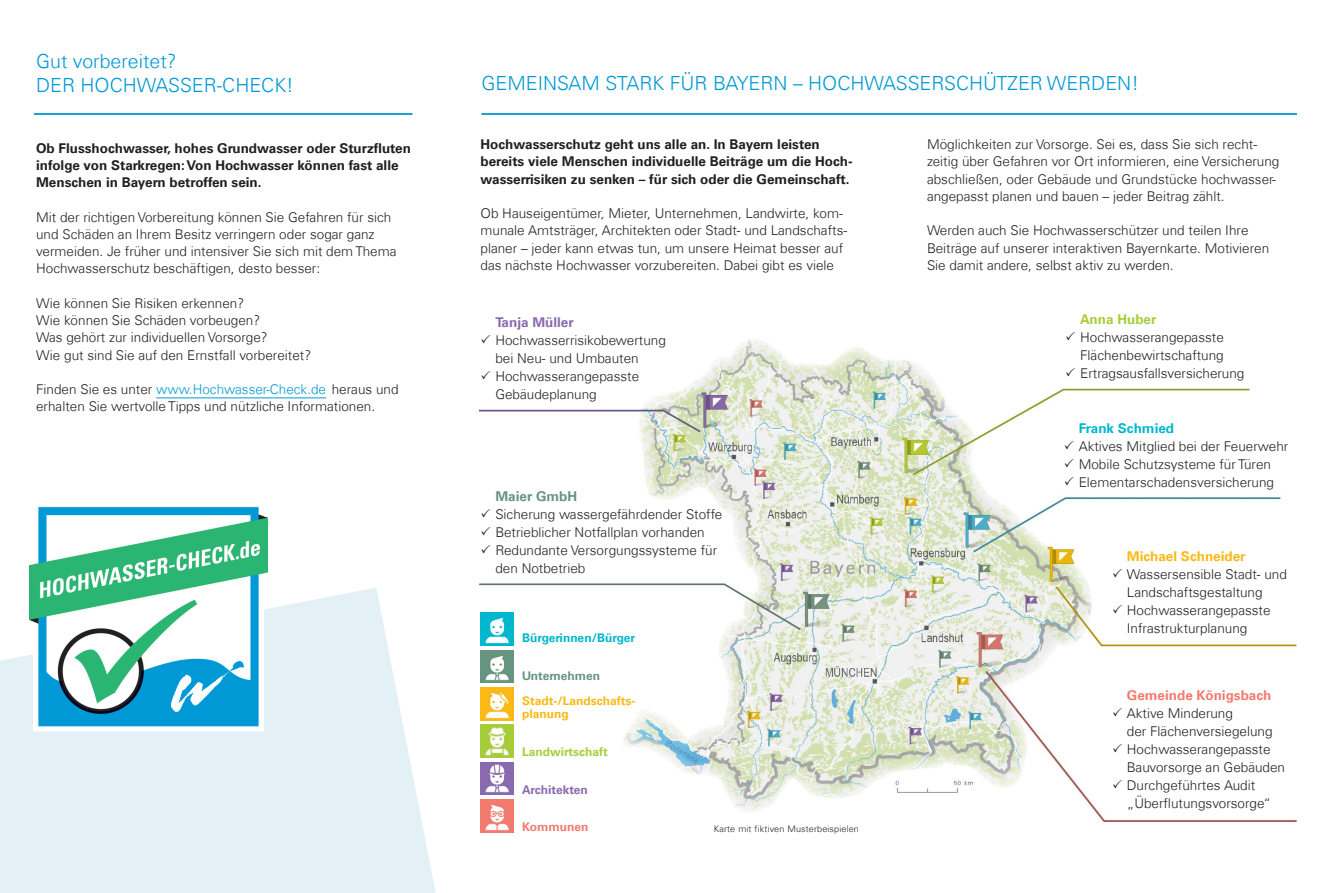
<style>
.page{position:relative;width:1331px;height:893px;background:#fff}
.page>*{position:absolute;margin:0;border:0;box-sizing:border-box;transform-origin:0 0}
.t1{font:300 19.5px "Univers Com 45";color:#0099d5}
.Fließ{font:300 13.5px/17.2px "Univers Com 45";color:#231f20}
.t2{font:700 13.5px/17.2px "Univers Com 65";color:#231f20}
.t3{font:700 13.5px "Univers Com 65";color:#f37a6e}
.t4{font:700 13.5px "Univers Com 65";color:#fcb814}
.t5{font:700 13.5px "Univers Com 65";color:#00b7ce}
.t6{font:700 13.5px "Univers Com 65";color:#8a6aae}
.t7{font:700 13.5px "Univers Com 65";color:#a6ce39}
.t8{font:700 13.5px "Univers Com 65";color:#669482}
.t9{font:700 12px/13.5px "Univers Com 65";color:#fcb814}
.t10{font:700 12px "Univers Com 65";color:#00b7ce}
.t11{font:700 12px "Univers Com 65";color:#a6ce39}
.t12{font:700 12px "Univers Com 65";color:#669482}
.t13{font:700 12px "Univers Com 65";color:#8a6aae}
.t14{font:700 12px "Univers Com 65";color:#f37a6e}
.Impressum_Fließ{font:300 9px "Univers Com 45";letter-spacing:.015em;color:#231f20}
.s1{color:#0099d5}
</style>
<div class="page">
<hr style="left:156px;top:397px;width:170px;height:1px;background:#0099d5">
<hr style="left:481px;top:113px;width:816px;height:2px;background:#0099d5">
<hr style="left:34px;top:113px;width:378px;height:2px;background:#0099d5">
<img style="left:479px;top:340px;width:818px;height:481px">
<svg style="left:0;top:588px;width:436px;height:305px;fill:#e3f0f6"></svg>
<img style="left:481px;top:687px;width:32px;height:33px">
<img style="left:480px;top:725px;width:33px;height:32px">
<img style="left:480px;top:800px;width:33px;height:32px">
<img style="left:480px;top:650px;width:33px;height:33px">
<img style="left:480px;top:613px;width:33px;height:32px">
<img style="left:480px;top:762px;width:33px;height:33px">
<img style="left:29px;top:506px;width:238px;height:226px">
<p class="t1" style="left:36px;top:50px;width:142px">Gut vorbereitet?</p>
<p class="t1" style="left:36px;top:74px;width:259px">DER HOCHWASSER-CHECK!</p>
<p class="t2" style="left:36px;top:139px;width:376px">Ob Flusshochwasser, hohes Grundwasser oder Sturzfluten infolge von Starkregen: Von Hochwasser können fast alle<br>Menschen in Bayern betroffen sein.</p>
<p class="Fließ" style="left:36px;top:208px;width:362px">Mit der richtigen Vorbereitung können Sie Gefahren für sich und Schäden an Ihrem Besitz verringern oder sogar ganz vermeiden. Je früher und intensiver Sie sich mit dem Thema Hochwasserschutz beschäftigen, desto besser:</p>
<p class="Fließ" style="left:36px;top:294px;width:210px">Wie können Sie Risiken erkennen?</p>
<p class="Fließ" style="left:36px;top:312px;width:226px">Wie können Sie Schäden vorbeugen?</p>
<p class="Fließ" style="left:36px;top:329px;width:233px">Was gehört zur individuellen Vorsorge?</p>
<p class="Fließ" style="left:36px;top:346px;width:277px">Wie gut sind Sie auf den Ernstfall vorbereitet?</p>
<p class="Fließ" style="left:36px;top:381px;width:364px">Finden Sie es unter <span class="s1">www.Hochwasser-Check.de</span> heraus und erhalten Sie wertvolle Tipps und nützliche Informationen.</p>
<p class="t1" style="left:481px;top:71px;width:659px">GEMEINSAM STARK FÜR BAYERN – HOCHWASSERSCHÜTZER WERDEN!</p>
<p class="t2" style="left:480px;top:136px;width:373px">Hochwasserschutz geht uns alle an. In Bayern leisten bereits viele Menschen individuelle Beiträge um die Hoch&shy;wasserrisiken zu senken – für sich oder die Gemeinschaft.</p>
<p class="Fließ" style="left:480px;top:205px;width:368px">Ob Hauseigentümer, Mieter, Unternehmen, Landwirte, kom&shy;munale Amtsträger, Architekten oder Stadt- und Landschafts&shy;planer – jeder kann etwas tun, um unsere Heimat besser auf das nächste Hochwasser vorzubereiten. Dabei gibt es viele</p>
<p class="t6" style="left:495px;top:315px;width:80px">Tanja Müller</p>
<p class="Fließ" style="left:495px;top:332px;width:172px;line-height:18px;text-indent:-15px">✓ Hochwasserrisikobewertung bei Neu- und Umbauten</p>
<p class="Fließ" style="left:495px;top:368px;width:145px;line-height:18px;text-indent:-15px">✓ Hochwasserangepasste<br>Gebäudeplanung</p>
<p class="t8" style="left:495px;top:488px;width:83px">Maier GmbH</p>
<p class="Fließ" style="left:480px;top:506px;width:243px">✓ Sicherung wassergefährdender Stoffe</p>
<p class="Fließ" style="left:480px;top:524px;width:226px">✓ Betrieblicher Notfallplan vorhanden</p>
<p class="Fließ" style="left:495px;top:541px;width:223px;line-height:18px;text-indent:-15px">✓ Redundante Versorgungssysteme für den Notbetrieb</p>
<p class="t10" style="left:522px;top:631px;width:115px">Bürgerinnen/Bürger</p>
<p class="t12" style="left:522px;top:668px;width:80px">Unternehmen</p>
<p class="t9" style="left:522px;top:694px;width:115px">Stadt-/Landschafts&shy;planung</p>
<p class="t11" style="left:522px;top:745px;width:87px">Landwirtschaft</p>
<p class="t13" style="left:522px;top:782px;width:67px">Architekten</p>
<p class="t14" style="left:522px;top:820px;width:68px">Kommunen</p>
<p class="Impressum_Fließ" style="left:714px;top:823px;width:147px">Karte mit fiktiven Musterbeispielen</p>
<p class="Fließ" style="left:927px;top:136px;width:354px">Möglichkeiten zur Vorsorge. Sei es, dass Sie sich recht&shy;zeitig über Gefahren vor Ort informieren, eine Versicherung abschließen, oder Gebäude und Grundstücke hochwasser&shy;angepasst planen und bauen – jeder Beitrag zählt.</p>
<p class="Fließ" style="left:927px;top:222px;width:344px">Werden auch Sie Hochwasserschützer und teilen Ihre<br>Beiträge auf unserer interaktiven Bayernkarte. Motivieren<br>Sie damit andere, selbst aktiv zu werden.</p>
<p class="t7" style="left:1080px;top:311px;width:78px">Anna Huber</p>
<p class="Fließ" style="left:1065px;top:328px;width:160px;line-height:18px;text-align:right">✓ Hochwasserangepasste<br>Flächenbewirtschaftung</p>
<p class="Fließ" style="left:1065px;top:364px;width:181px">✓ Ertragsausfallsversicherung</p>
<p class="t5" style="left:1079px;top:420px;width:97px">Frank Schmied</p>
<p class="Fließ" style="left:1064px;top:437px;width:226px">✓ Aktives Mitglied bei der Feuerwehr</p>
<p class="Fließ" style="left:1064px;top:455px;width:209px">✓ Mobile Schutzsysteme für Türen</p>
<p class="Fließ" style="left:1064px;top:473px;width:212px">✓ Elementarschadensversicherung</p>
<p class="t4" style="left:1127px;top:548px;width:120px">Michael Schneider</p>
<p class="Fließ" style="left:1127px;top:565px;width:162px;line-height:18px;text-indent:-15px">✓ Wassersensible Stadt- und<br>Landschaftsgestaltung</p>
<p class="Fließ" style="left:1127px;top:601px;width:145px;line-height:18px;text-indent:-15px">✓ Hochwasserangepasste<br>Infrastrukturplanung</p>
<p class="t3" style="left:1127px;top:688px;width:146px">Gemeinde Königsbach</p>
<p class="Fließ" style="left:1127px;top:705px;width:147px;line-height:18px;text-indent:-15px">✓ Aktive Minderung<br>der Flächenversiegelung</p>
<p class="Fließ" style="left:1127px;top:741px;width:160px;line-height:18px;text-indent:-15px">✓ Hochwasserangepasste<br>Bauvorsorge an Gebäuden</p>
<p class="Fließ" style="left:1127px;top:777px;width:146px;line-height:18px;text-indent:-15px">✓ Durchgeführtes Audit „Überflutungsvorsorge“</p>
</div>
